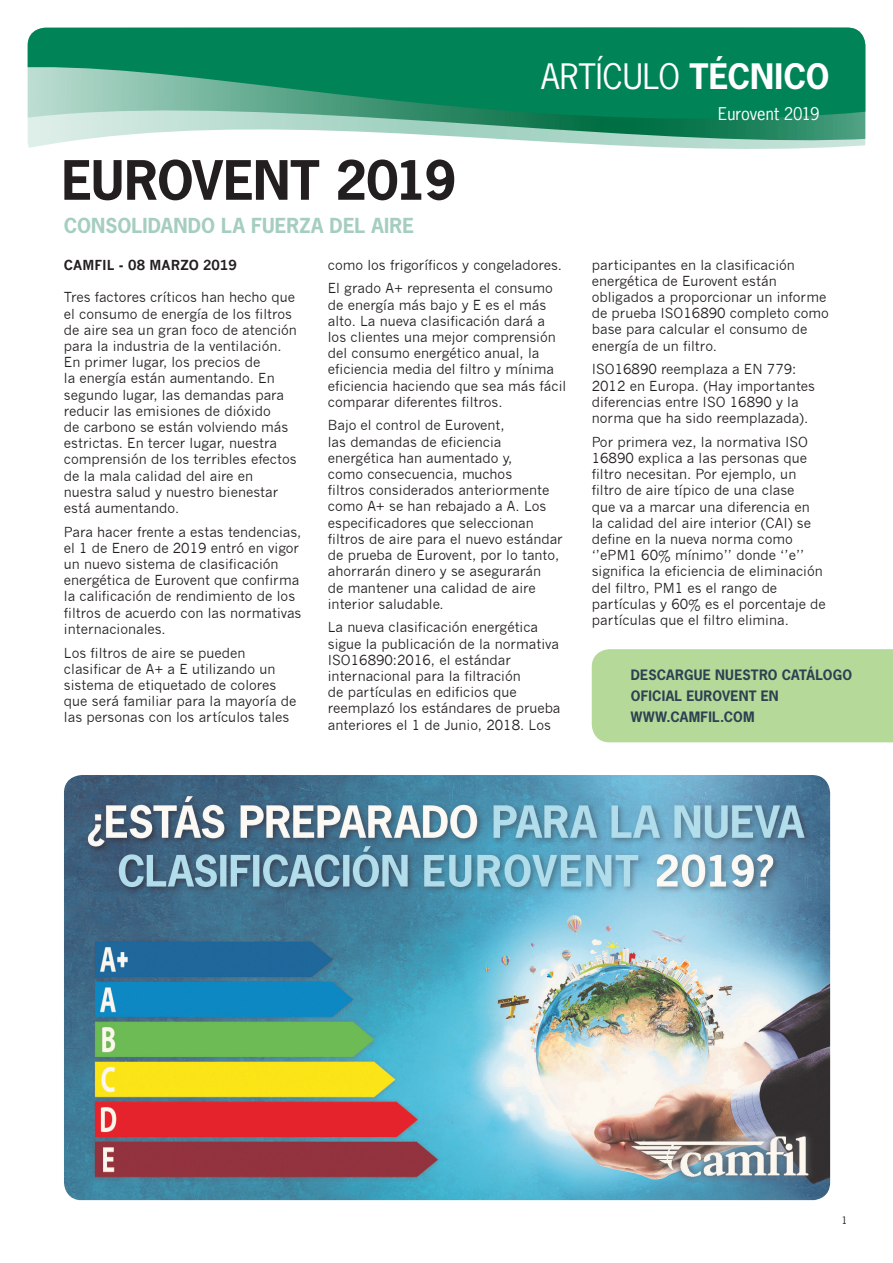
<style>
.page{position:relative;width:893px;height:1263px;background:#fff}
.page>*{position:absolute;margin:0;border:0;box-sizing:border-box;transform-origin:0 0}
.t1{font:700 51px "News Gothic Std";letter-spacing:-.015em;color:#231f20}
.t2{font:33px "News Gothic Std";letter-spacing:-.005em;color:#fff}
.t3{font:700 19.5px "News Gothic Std";letter-spacing:.005em;color:#a5cebe}
.t4{font:16.5px "News Gothic Std";letter-spacing:-.005em;color:#fff}
.t5{font:13.5px/16.2px "News Gothic";color:#231f20}
.t6{font:700 13.5px/21px "News Gothic Std";letter-spacing:.015em;color:#2e4152}
.t7{font:700 13.5px "News Gothic";letter-spacing:.005em;color:#231f20}
.t8{font:9.75px "News Gothic Std";color:#231f20}
.s1{font-weight:700}
</style>
<div class="page">
<img style="left:64px;top:775px;width:766px;height:425px">
<div style="left:592px;top:649px;width:301px;height:93px;background:#b4d999"></div>
<svg style="left:28px;top:28px;width:837px;height:120px;fill:#008457"></svg>
<h2 class="t2" style="left:541px;top:56px;width:290px">ARTÍCULO <span class="s1">TÉCNICO</span></h2>
<h1 class="t1" style="left:62px;top:147px;width:396px">EUROVENT 2019</h1>
<h3 class="t3" style="left:64px;top:212px;width:352px">CONSOLIDANDO LA FUERZA DEL AIRE</h3>
<p class="t7" style="left:64px;top:256px;width:174px">CAMFIL - 08 MARZO 2019</p>
<p class="t5" style="left:64px;top:289px;width:234px">Tres factores críticos han hecho que el consumo de energía de los filtros de aire sea un gran foco de atención para la industria de la ventilación.<br>En primer lugar, los precios de<br>la energía están aumentando. En segundo lugar, las demandas para reducir las emisiones de dióxido<br>de carbono se están volviendo más estrictas. En tercer lugar, nuestra comprensión de los terribles efectos de la mala calidad del aire en nuestra salud y nuestro bienestar está aumentando.</p>
<p class="t5" style="left:64px;top:524px;width:239px">Para hacer frente a estas tendencias, el 1 de Enero de 2019 entró en vigor un nuevo sistema de clasificación energética de Eurovent que confirma la calificación de rendimiento de los filtros de acuerdo con las normativas internacionales.</p>
<p class="t5" style="left:64px;top:645px;width:234px">Los filtros de aire se pueden clasificar de A+ a E utilizando un sistema de etiquetado de colores que será familiar para la mayoría de las personas con los artículos tales</p>
<p class="t5" style="left:328px;top:253px;width:236px;line-height:23.7px">como los frigoríficos y congeladores.<br>El grado A+ representa el consumo</p>
<p class="t5" style="left:328px;top:297px;width:240px">de energía más bajo y E es el más alto. La nueva clasificación dará a los clientes una mejor comprensión del consumo energético anual, la eficiencia media del filtro y mínima eficiencia haciendo que sea más fácil comparar diferentes filtros.</p>
<p class="t5" style="left:328px;top:417px;width:236px">Bajo el control de Eurovent,<br>las demandas de eficiencia energética han aumentado y,<br>como consecuencia, muchos<br>filtros considerados anteriormente como A+ se han rebajado a A. Los especificadores que seleccionan filtros de aire para el nuevo estándar de prueba de Eurovent, por lo tanto, ahorrarán dinero y se asegurarán<br>de mantener una calidad de aire interior saludable.</p>
<p class="t5" style="left:328px;top:619px;width:234px">La nueva clasificación energética sigue la publicación de la normativa ISO16890:2016, el estándar internacional para la filtración<br>de partículas en edificios que reemplazó los estándares de prueba anteriores el 1 de Junio, 2018. Los</p>
<p class="t4" style="left:718px;top:103px;width:103px">Eurovent 2019</p>
<p class="t5" style="left:592px;top:257px;width:239px">participantes en la clasificación energética de Eurovent están obligados a proporcionar un informe de prueba ISO16890 completo como base para calcular el consumo de energía de un filtro.</p>
<p class="t5" style="left:592px;top:361px;width:225px">ISO16890 reemplaza a EN 779:<br>2012 en Europa. (Hay importantes diferencias entre ISO 16890 y la norma que ha sido reemplazada).</p>
<p class="t5" style="left:592px;top:434px;width:236px">Por primera vez, la normativa ISO 16890 explica a las personas que filtro necesitan. Por ejemplo, un filtro de aire típico de una clase<br>que va a marcar una diferencia en<br>la calidad del aire interior (CAI) se define en la nueva norma como ‘’ePM1 60% mínimo’’ donde ‘’e’’ significa la eficiencia de eliminación del filtro, PM1 es el rango de partículas y 60% es el porcentaje de partículas que el filtro elimina.</p>
<p class="t6" style="left:631px;top:664px;width:223px">DESCARGUE NUESTRO CATÁLOGO<br>OFICIAL EUROVENT EN<br>WWW.CAMFIL.COM</p>
<p class="t8" style="left:842px;top:1214px;width:7px">1</p>
</div>
